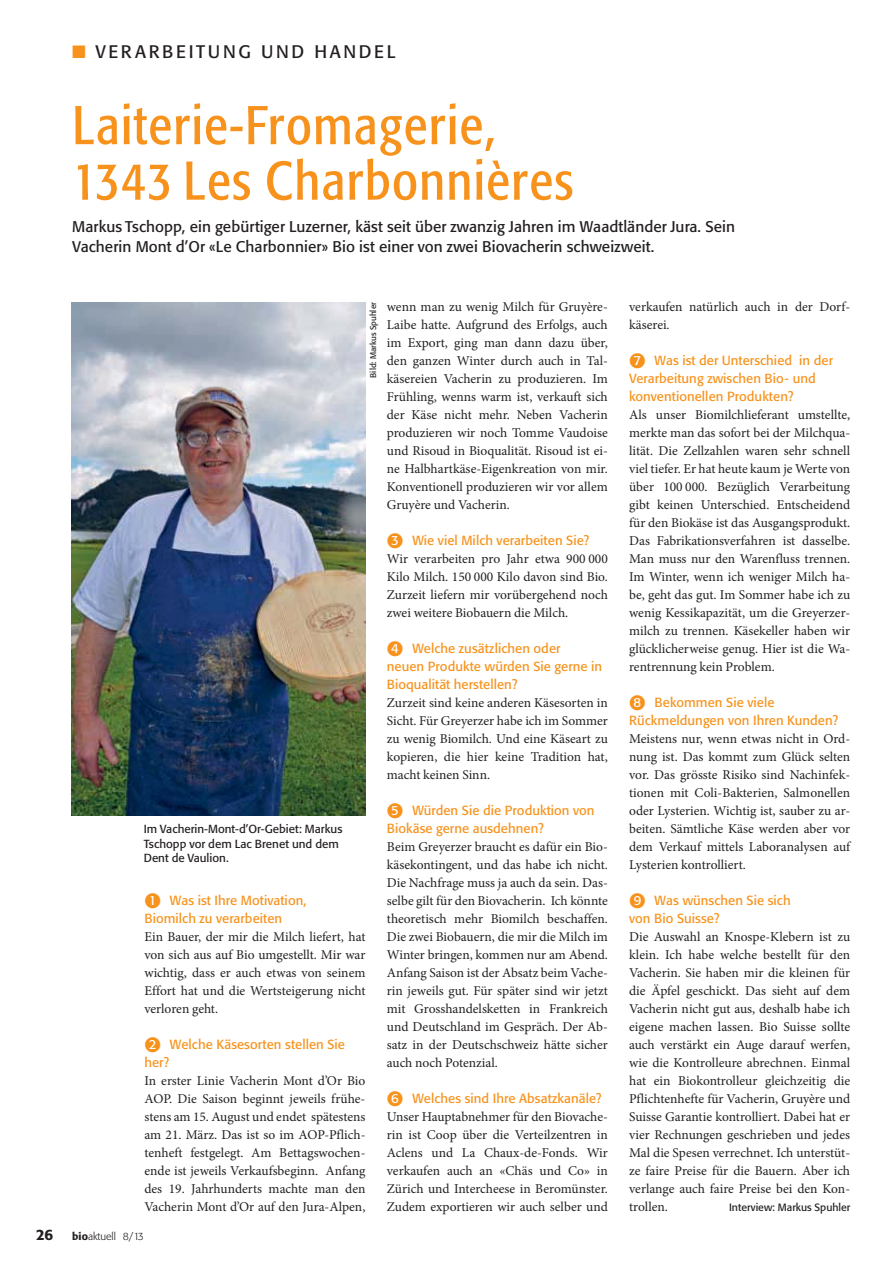
<style>
.page{position:relative;width:893px;height:1263px;background:#fff}
.page>*{position:absolute;margin:0;border:0;box-sizing:border-box;transform-origin:0 0}
.t1{font:condensed 54px/55.5px "Formata BQ";letter-spacing:.025em;color:#f7931d}
.t2{font:18px "Formata BQ";letter-spacing:.15em;color:#231f20}
.t3{font:15.3px/19.8px "Formata BQ";letter-spacing:.005em;color:#231f20}
.t4{font:500 15px "Formata BQ";color:#231f20}
.t5{font:13.5px/18px "Minion Pro";color:#231f20;text-align:justify}
.t6{font:13.05px/18px "Formata BQ";letter-spacing:.005em;color:#f7931d}
.t7{font:11.55px/14.5px "Formata BQ";color:#231f20}
.t8{font:10.5px "Formata BQ";color:#231f20}
.t9{font:300 10.5px "Formata BQ";color:#231f20}
.t10{font:8.25px "Formata BQ";color:#231f20}
.s1{color:#f7931d}
.s2{color:#fff}
.s3{font-weight:500}
</style>
<div class="page">
<img style="left:72px;top:302px;width:293px;height:513px">
<h2 class="t2" style="left:72px;top:42px;width:325px"><span class="s1">■</span> VERARBEITUNG UND HANDEL</h2>
<h1 class="t1" style="left:72px;top:100px;width:503px">Laiterie-Fromagerie,<br>1343 Les Charbonnières</h1>
<p class="t3" style="left:72px;top:218px;width:664px">Markus Tschopp, ein gebürtiger Luzerner, käst seit über zwanzig Jahren im Waadtländer Jura. Sein<br>Vacherin Mont d’Or «Le Charbonnier» Bio ist einer von zwei Biovacherin schweizweit.</p>
<p class="t10" style="left:369px;top:378px;width:77px;rotate:-90deg">Bild: Markus Spuhler</p>
<p class="t7" style="left:144px;top:822px;width:200px">Im Vacherin-Mont-d’Or-Gebiet: Markus<br>Tschopp vor dem Lac Brenet und dem<br>Dent de Vaulion.</p>
<p class="t6" style="left:144px;top:892px;width:163px">●<span class="s2">1</span> Was ist Ihre Motivation,<br>Biomilch zu verarbeiten</p>
<p class="t5" style="left:144px;top:929px;width:223px">Ein Bauer, der mir die Milch liefert, hat von sich aus auf Bio umgestellt. Mir war wichtig, dass er auch etwas von seinem Effort hat und die Wertsteigerung nicht verloren geht.</p>
<p class="t6" style="left:144px;top:1036px;width:202px">●<span class="s2">2</span> Welche Käsesorten stellen Sie her?</p>
<p class="t5" style="left:144px;top:1073px;width:223px">In erster Linie Vacherin Mont d’Or Bio AOP. Die Saison beginnt jeweils frühe&shy;stens am 15. August und endet spätestens am 21. März. Das ist so im AOP-Pflich&shy;tenheft festgelegt. Am Bettagswochen&shy;ende ist jeweils Verkaufsbeginn. Anfang des 19. Jahrhunderts machte man den Vacherin Mont d’Or auf den Jura-Alpen,</p>
<p class="t4" style="left:36px;top:1228px;width:19px">26</p>
<p class="t9" style="left:72px;top:1231px;width:73px"><span class="s3">bio</span>aktuell 8/13</p>
<p class="t5" style="left:387px;top:299px;width:223px">wenn man zu wenig Milch für Gruyère-Laibe hatte. Aufgrund des Erfolgs, auch im Export, ging man dann dazu über, den ganzen Winter durch auch in Tal&shy;käsereien Vacherin zu produzieren. Im Frühling, wenns warm ist, verkauft sich der Käse nicht mehr. Neben Vacherin produzieren wir noch Tomme Vaudoise und Risoud in Bioqualität. Risoud ist ei&shy;ne Halbhartkäse-Eigenkreation von mir.<br>Konventionell produzieren wir vor allem Gruyère und Vacherin.</p>
<p class="t6" style="left:387px;top:532px;width:204px">●<span class="s2">3</span> Wie viel Milch verarbeiten Sie?</p>
<p class="t5" style="left:387px;top:551px;width:223px">Wir verarbeiten pro Jahr etwa 900 000<br>Kilo Milch. 150 000 Kilo davon sind Bio.<br>Zurzeit liefern mir vorübergehend noch zwei weitere Biobauern die Milch.</p>
<p class="t6" style="left:387px;top:640px;width:217px">●<span class="s2">4</span> Welche zusätzlichen oder<br>neuen Produkte würden Sie gerne in<br>Bioqualität herstellen?</p>
<p class="t5" style="left:387px;top:695px;width:223px">Zurzeit sind keine anderen Käsesorten in Sicht. Für Greyerzer habe ich im Sommer zu wenig Biomilch. Und eine Käseart zu kopieren, die hier keine Tradition hat, macht keinen Sinn.</p>
<p class="t6" style="left:387px;top:802px;width:209px">●<span class="s2">5</span> Würden Sie die Produktion von<br>Biokäse gerne ausdehnen?</p>
<p class="t5" style="left:387px;top:839px;width:223px">Beim Greyerzer braucht es dafür ein Bio&shy;käsekontingent, und das habe ich nicht.<br>Die Nachfrage muss ja auch da sein. Das&shy;selbe gilt für den Biovacherin. Ich könnte theoretisch mehr Biomilch beschaffen.<br>Die zwei Biobauern, die mir die Milch im Winter bringen, kommen nur am Abend.<br>Anfang Saison ist der Absatz beim Vache&shy;rin jeweils gut. Für später sind wir jetzt mit Grosshandelsketten in Frankreich und Deutschland im Gespräch. Der Ab&shy;satz in der Deutschschweiz hätte sicher auch noch Potenzial.</p>
<p class="t6" style="left:387px;top:1090px;width:216px">●<span class="s2">6</span> Welches sind Ihre Absatzkanäle?</p>
<p class="t5" style="left:387px;top:1109px;width:223px">Unser Hauptabnehmer für den Biovache&shy;rin ist Coop über die Verteilzentren in Aclens und La Chaux-de-Fonds. Wir verkaufen auch an «Chäs und Co» in Zürich und Intercheese in Beromünster.<br>Zudem exportieren wir auch selber und</p>
<p class="t5" style="left:629px;top:299px;width:222px">verkaufen natürlich auch in der Dorf&shy;käserei.</p>
<p class="t6" style="left:629px;top:352px;width:205px">●<span class="s2">7</span> Was ist der Unterschied in der<br>Verarbeitung zwischen Bio- und konventionellen Produkten?</p>
<p class="t5" style="left:629px;top:407px;width:223px">Als unser Biomilchlieferant umstellte, merkte man das sofort bei der Milchqua&shy;lität. Die Zellzahlen waren sehr schnell viel tiefer. Er hat heute kaum je Werte von über 100 000. Bezüglich Verarbeitung gibt keinen Unterschied. Entscheidend für den Biokäse ist das Ausgangsprodukt.<br>Das Fabrikationsverfahren ist dasselbe.<br>Man muss nur den Warenfluss trennen.<br>Im Winter, wenn ich weniger Milch ha&shy;be, geht das gut. Im Sommer habe ich zu wenig Kessikapazität, um die Greyerzer&shy;milch zu trennen. Käsekeller haben wir glücklicherweise genug. Hier ist die Wa&shy;rentrennung kein Problem.</p>
<p class="t6" style="left:629px;top:694px;width:211px">●<span class="s2">8</span> Bekommen Sie viele<br>Rückmeldungen von Ihren Kunden?</p>
<p class="t5" style="left:629px;top:731px;width:223px">Meistens nur, wenn etwas nicht in Ord&shy;nung ist. Das kommt zum Glück selten vor. Das grösste Risiko sind Nachinfek&shy;tionen mit Coli-Bakterien, Salmonellen oder Lysterien. Wichtig ist, sauber zu ar&shy;beiten. Sämtliche Käse werden aber vor dem Verkauf mittels Laboranalysen auf Lysterien kontrolliert.</p>
<p class="t6" style="left:629px;top:892px;width:163px">●<span class="s2">9</span> Was wünschen Sie sich von Bio Suisse?</p>
<p class="t5" style="left:629px;top:929px;width:223px">Die Auswahl an Knospe-Klebern ist zu klein. Ich habe welche bestellt für den Vacherin. Sie haben mir die kleinen für die Äpfel geschickt. Das sieht auf dem Vacherin nicht gut aus, deshalb habe ich eigene machen lassen. Bio Suisse sollte auch verstärkt ein Auge darauf werfen, wie die Kontrolleure abrechnen. Einmal hat ein Biokontrolleur gleichzeitig die Pflichtenhefte für Vacherin, Gruyère und Suisse Garantie kontrolliert. Dabei hat er vier Rechnungen geschrieben und jedes Mal die Spesen verrechnet. Ich unterstüt&shy;ze faire Preise für die Bauern. Aber ich verlange auch faire Preise bei den Kon&shy;trollen.</p>
<p class="t8" style="left:729px;top:1202px;width:123px">Interview: Markus Spuhler</p>
</div>
